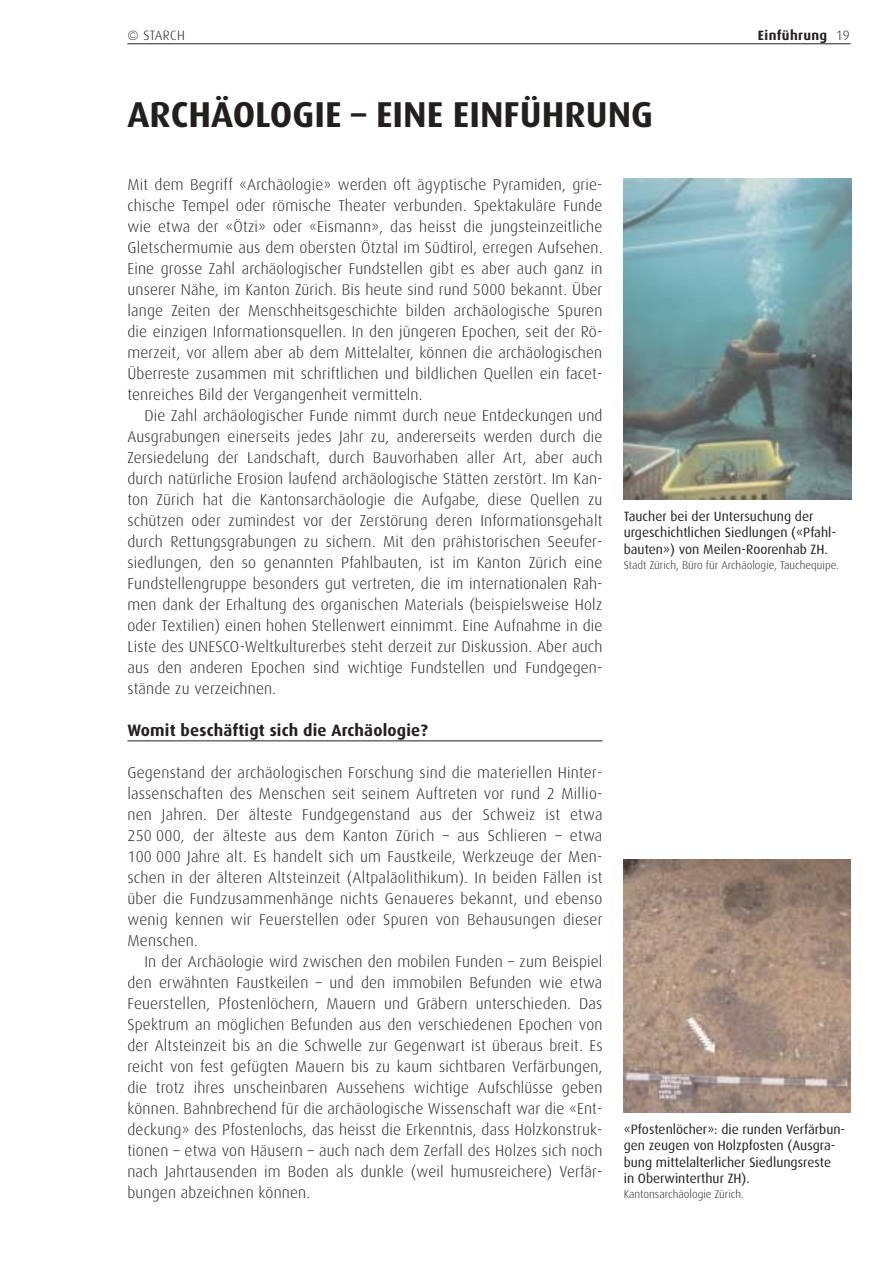
<style>
.page{position:relative;width:893px;height:1263px;background:#fff}
.page>*{position:absolute;margin:0;border:0;box-sizing:border-box;transform-origin:0 0}
.t1{font:700 36px "Dax";color:#231f1f}
.t2{font:700 16.5px "Dax";letter-spacing:.01em;color:#231f1f}
.t3{font:300 15.75px/21px "Dax";letter-spacing:.01em;color:#231f1f;text-align:justify}
.t4{font:13.5px/16.5px "Dax";color:#231f1f}
.t5{font:700 13.5px "Dax";letter-spacing:.03em;color:#231f1f}
.t6{font:300 13.5px "Dax";letter-spacing:.025em;color:#231f1f}
.t7{font:300 11.25px "Dax";color:#231f1f}
.s1{font-weight:300}
.s2{color:#fff}
</style>
<div class="page">
<hr style="left:127px;top:43px;width:723px;height:1px;background:#231f1f">
<hr style="left:127px;top:740px;width:475px;height:1px;background:#231f1f">
<img style="left:623px;top:179px;width:228px;height:321px">
<img style="left:623px;top:859px;width:227px;height:253px">
<p class="t6" style="left:127px;top:30px;width:59px">© STARCH</p>
<p class="t5" style="left:758px;top:30px;width:93px">Einführung <span class="s1">19</span></p>
<h1 class="t1" style="left:127px;top:99px;width:527px">ARCHÄOLOGIE – EINE EINFÜHRUNG</h1>
<p class="t3" style="left:127px;top:175px;width:476px">Mit dem Begriff «Archäologie» werden oft ägyptische Pyramiden, grie&shy;chische Tempel oder römische Theater verbunden. Spektakuläre Funde wie etwa der «Ötzi» oder «Eismann», das heisst die jungsteinzeitliche Gletschermumie aus dem obersten Ötztal im Südtirol, erregen Aufsehen.<br>Eine grosse Zahl archäologischer Fundstellen gibt es aber auch ganz in unserer Nähe, im Kanton Zürich. Bis heute sind rund 5000 bekannt. Über lange Zeiten der Menschheitsgeschichte bilden archäologische Spuren die einzigen Informationsquellen. In den jüngeren Epochen, seit der Rö&shy;merzeit, vor allem aber ab dem Mittelalter, können die archäologischen Überreste zusammen mit schriftlichen und bildlichen Quellen ein facet&shy;tenreiches Bild der Vergangenheit vermitteln.</p>
<p class="t3" style="left:127px;top:406px;width:476px;text-indent:17px">Die Zahl archäologischer Funde nimmt durch neue Entdeckungen und Ausgrabungen einerseits jedes Jahr zu, andererseits werden durch die Zersiedelung der Landschaft, durch Bauvorhaben aller Art, aber auch durch natürliche Erosion laufend archäologische Stätten zerstört. Im Kan&shy;ton Zürich hat die Kantonsarchäologie die Aufgabe, diese Quellen zu schützen oder zumindest vor der Zerstörung deren Informationsgehalt durch Rettungsgrabungen zu sichern. Mit den prähistorischen Seeufer&shy;siedlungen, den so genannten Pfahlbauten, ist im Kanton Zürich eine Fundstellengruppe besonders gut vertreten, die im internationalen Rah&shy;men dank der Erhaltung des organischen Materials (beispielsweise Holz oder Textilien) einen hohen Stellenwert einnimmt. Eine Aufnahme in die Liste des UNESCO-Weltkulturerbes steht derzeit zur Diskussion. Aber auch aus den anderen Epochen sind wichtige Fundstellen und Fundgegen&shy;stände zu verzeichnen.</p>
<p class="t2" style="left:127px;top:723px;width:302px">Womit beschäftigt sich die Archäologie?</p>
<p class="t3" style="left:127px;top:763px;width:476px">Gegenstand der archäologischen Forschung sind die materiellen Hinter&shy;lassenschaften des Menschen seit seinem Auftreten vor rund 2 Millio&shy;nen Jahren. Der älteste Fundgegenstand aus der Schweiz ist etwa 250<span class="s2">’</span>000, der älteste aus dem Kanton Zürich – aus Schlieren – etwa 100<span class="s2">’</span>000 Jahre alt. Es handelt sich um Faustkeile, Werkzeuge der Men&shy;schen in der älteren Altsteinzeit (Altpaläolithikum). In beiden Fällen ist über die Fundzusammenhänge nichts Genaueres bekannt, und ebenso wenig kennen wir Feuerstellen oder Spuren von Behausungen dieser Menschen.</p>
<p class="t3" style="left:127px;top:952px;width:476px;text-indent:17px">In der Archäologie wird zwischen den mobilen Funden – zum Beispiel den erwähnten Faustkeilen – und den immobilen Befunden wie etwa Feuerstellen, Pfostenlöchern, Mauern und Gräbern unterschieden. Das Spektrum an möglichen Befunden aus den verschiedenen Epochen von der Altsteinzeit bis an die Schwelle zur Gegenwart ist überaus breit. Es reicht von fest gefügten Mauern bis zu kaum sichtbaren Verfärbungen, die trotz ihres unscheinbaren Aussehens wichtige Aufschlüsse geben können. Bahnbrechend für die archäologische Wissenschaft war die «Ent&shy;deckung» des Pfostenlochs, das heisst die Erkenntnis, dass Holzkonstruk&shy;tionen – etwa von Häusern – auch nach dem Zerfall des Holzes sich noch nach Jahrtausenden im Boden als dunkle (weil humusreichere) Verfär&shy;bungen abzeichnen können.</p>
<p class="t4" style="left:623px;top:508px;width:214px">Taucher bei der Untersuchung der urgeschichtlichen Siedlungen («Pfahl&shy;bauten») von Meilen-Roorenhab ZH.</p>
<p class="t7" style="left:623px;top:560px;width:217px">Stadt Zürich, Büro für Archäologie, Tauchequipe.</p>
<p class="t4" style="left:623px;top:1122px;width:223px">«Pfostenlöcher»: die runden Verfärbun&shy;gen zeugen von Holzpfosten (Ausgra&shy;bung mittelalterlicher Siedlungsreste<br>in Oberwinterthur ZH).</p>
<p class="t7" style="left:623px;top:1189px;width:121px">Kantonsarchäologie Zürich.</p>
</div>
